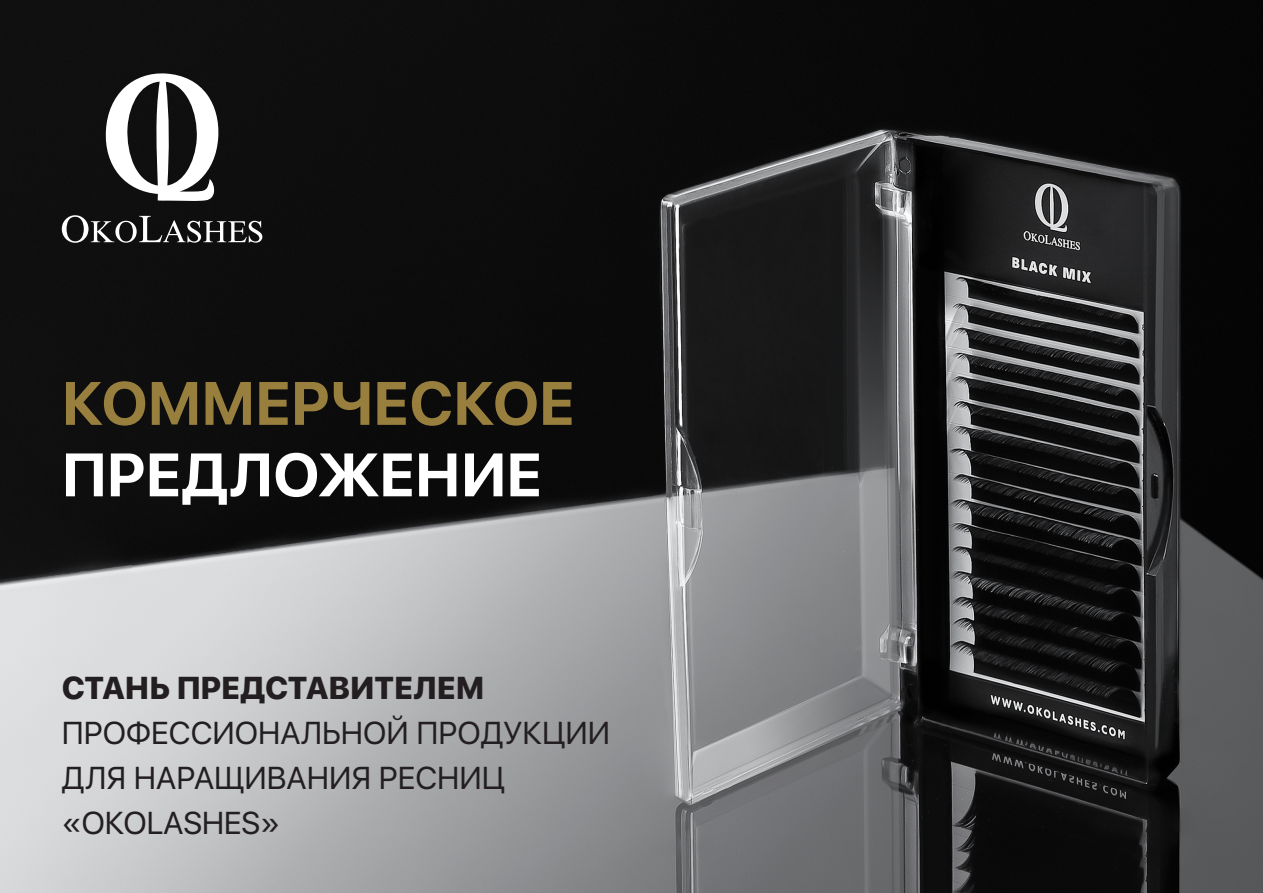
<style>
.page{position:relative;width:1263px;height:893px;background:#fff}
.page>*{position:absolute;margin:0;border:0;box-sizing:border-box;transform-origin:0 0}
.t1{font:700 60.75px "SFUI Display";color:#997f3e}
.t2{font:700 60.75px "SFUI Display";color:#fff}
.t3{font:31.5px/45px "SFUI Display";color:#231f20}
.t4{font:800 31.5px "SFUI Display";color:#231f20}
</style>
<div class="page">
<img style="left:0;top:0;width:1263px;height:893px">
<svg style="left:105px;top:73px;width:114px;height:128px"></svg>
<svg style="left:62px;top:215px;width:200px;height:28px"></svg>
<h1 class="t1" style="left:62px;top:360px;width:515px">КОММЕРЧЕСКОЕ</h1>
<h1 class="t2" style="left:62px;top:432px;width:482px">ПРЕДЛОЖЕНИЕ</h1>
<p class="t4" style="left:62px;top:665px;width:424px">СТАНЬ ПРЕДСТАВИТЕЛЕМ</p>
<p class="t3" style="left:62px;top:712px;width:550px">ПРОФЕССИОНАЛЬНОЙ ПРОДУКЦИИ<br>ДЛЯ НАРАЩИВАНИЯ РЕСНИЦ «OКОLASHES»</p>
</div>
